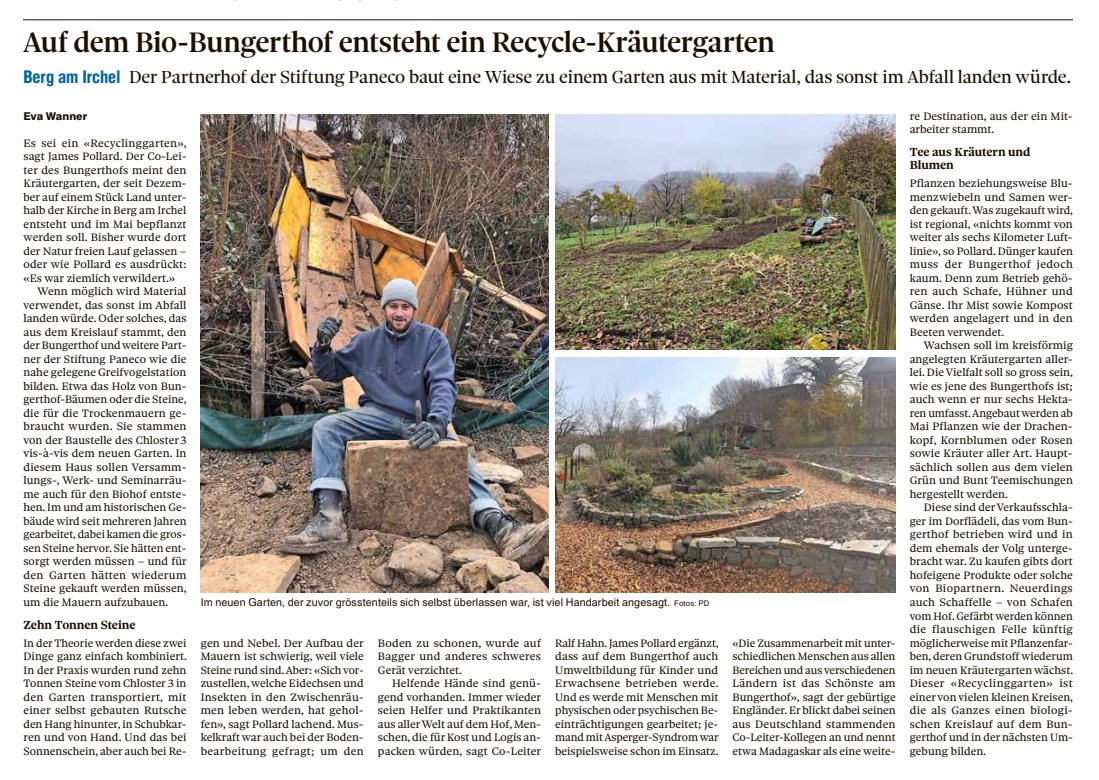
<style>
.page{position:relative;width:1099px;height:780px;background:#fff}
.page>*{position:absolute;margin:0;border:0;box-sizing:border-box;transform-origin:0 0}
.t1{font:30.25px "Sole Serif Headline Medium OV AMUXKK";letter-spacing:-.015em;color:#1c0f00}
.t2{font:18.75px "Sole Serif Headline Regular OV AMUXKM";letter-spacing:-.01em;color:#1c0f00}
.t3{font:12.5px/13.5px "Sole Serif Text Bold OV AMUXKJ";letter-spacing:-.005em;color:#1c0f00}
.t4{font:11.5px/13.5px "Sole Serif Text Regular OV AMUXKG";letter-spacing:.005em;color:#1c0f00;text-align:justify}
.t5{font:10.75px "Newhouse DT Regular OV AMUXKN";letter-spacing:.01em;color:#1c0f00}
.t6{font:10.75px "Newhouse DT Extra Bold OV AMUXKI";color:#1c0f00}
.s1{font-family:"Newhouse DT Cond Ext Bold OV AMUXKL";font-size:17.5px;color:#0063a6}
.s2{font-size:7.75px}
</style>
<div class="page">
<hr style="left:23px;top:19px;width:1049px;height:1px;background:#1c0f00">
<img style="left:201px;top:114px;width:347px;height:478px">
<img style="left:555px;top:114px;width:340px;height:235px">
<img style="left:555px;top:357px;width:340px;height:235px">
<h1 class="t1" style="left:23px;top:24px;width:753px">Auf dem Bio-Bungerthof entsteht ein Recycle-Kräutergarten</h1>
<h2 class="t2" style="left:23px;top:65px;width:1049px"><span class="s1">Berg am Irchel</span> Der Partnerhof der Stiftung Paneco baut eine Wiese zu einem Garten aus mit Material, das sonst im Abfall landen würde.</h2>
<p class="t6" style="left:23px;top:109px;width:65px">Eva Wanner</p>
<p class="t4" style="left:23px;top:136px;width:165px">Es sei ein «Recyclinggarten», sagt James Pollard. Der Co-Lei&shy;ter des Bungerthofs meint den Kräutergarten, der seit Dezem&shy;ber auf einem Stück Land unter&shy;halb der Kirche in Berg am Irchel entsteht und im Mai bepflanzt werden soll. Bisher wurde dort der Natur freien Lauf gelassen – oder wie Pollard es ausdrückt: «Es war ziemlich verwildert.»</p>
<p class="t4" style="left:23px;top:285px;width:165px;text-indent:14px">Wenn möglich wird Material verwendet, das sonst im Abfall landen würde. Oder solches, das aus dem Kreislauf stammt, den der Bungerthof undweitere Part&shy;ner der Stiftung Paneco wie die nahe gelegene Greifvogelstation bilden. Etwa das Holz von Bun&shy;gerthof-Bäumen oder die Steine, die für die Trockenmauern ge&shy;braucht wurden. Sie stammen von der Baustelle des Chloster3 vis-à-vis dem neuen Garten. In diesem Haus sollen Versamm&shy;lungs-, Werk- und Seminarräu&shy;me auch für den Biohof entste&shy;hen. Im und am historischen Ge&shy;bäude wird seit mehreren Jahren gearbeitet, dabei kamen die gros&shy;sen Steine hervor. Sie hätten ent&shy;sorgt werden müssen – und für den Garten hätten wiederum Steine gekauft werden müssen, um die Mauern aufzubauen.</p>
<p class="t3" style="left:23px;top:617px;width:114px">Zehn Tonnen Steine</p>
<p class="t4" style="left:23px;top:636px;width:165px">In derTheorie werden diese zwei Dinge ganz einfach kombiniert.<br>In der Praxis wurden rund zehn Tonnen Steine vom Chloster 3 in den Garten transportiert, mit einer selbst gebauten Rutsche den Hang hinunter, in Schubkar&shy;ren und von Hand. Und das bei Sonnenschein, aber auch bei Re-</p>
<p class="t4" style="left:201px;top:636px;width:165px">gen und Nebel. Der Aufbau der Mauern ist schwierig, weil viele Steine rund sind.Aber: «Sich vor&shy;zustellen,welche Eidechsen und Insekten in den Zwischenräu&shy;men leben werden, hat gehol&shy;fen», sagt Pollard lachend. Mus&shy;kelkraft war auch bei der Boden&shy;bearbeitung gefragt; um den</p>
<p class="t4" style="left:378px;top:636px;width:165px">Boden zu schonen, wurde auf Bagger und anderes schweres Gerät verzichtet.</p>
<p class="t5" style="left:201px;top:595px;width:510px">Im neuen Garten, der zuvor grösstenteils sich selbst überlassen war, ist viel Handarbeit angesagt. <span class="s2">Fotos: PD</span></p>
<p class="t4" style="left:555px;top:636px;width:165px">Ralf Hahn.James Pollard ergänzt, dass auf dem Bungerthof auch Umweltbildung für Kinder und Erwachsene betrieben werde.<br>Und es werde mit Menschen mit physischen oder psychischen Be&shy;einträchtigungen gearbeitet; je&shy;mand mitAsperger-Syndromwar beispielsweise schon im Einsatz.</p>
<p class="t4" style="left:732px;top:636px;width:165px">«Die Zusammenarbeit mit unter&shy;schiedlichen Menschen aus allen Bereichen und aus verschiedenen Ländern ist das Schönste am Bungerthof», sagt der gebürtige Engländer.Er blickt dabei seinen aus Deutschland stammenden Co-Leiter-Kollegen an und nennt etwa Madagaskar als eine weite-</p>
<p class="t4" style="left:378px;top:676px;width:165px;text-indent:14px">Helfende Hände sind genü&shy;gend vorhanden. Immer wieder seien Helfer und Praktikanten aus allerWelt auf dem Hof, Men&shy;schen, die für Kost und Logis an&shy;packen würden, sagt Co-Leiter</p>
<p class="t4" style="left:909px;top:109px;width:164px">re Destination, aus der ein Mit&shy;arbeiter stammt.</p>
<p class="t3" style="left:909px;top:145px;width:122px">Tee aus Kräutern und<br>Blumen</p>
<p class="t4" style="left:909px;top:177px;width:165px">Pflanzen beziehungsweise Blu&shy;menzwiebeln und Samen wer&shy;den gekauft.Was zugekauft wird, ist regional, «nichts kommt von weiter als sechs Kilometer Luft&shy;linie», so Pollard. Dünger kaufen muss der Bungerthof jedoch kaum. Denn zum Betrieb gehö&shy;ren auch Schafe, Hühner und Gänse. Ihr Mist sowie Kompost werden angelagert und in den Beeten verwendet.</p>
<p class="t4" style="left:909px;top:339px;width:165px;text-indent:14px">Wachsen soll im kreisförmig angelegten Kräutergarten aller&shy;lei. Die Vielfalt soll so gross sein, wie es jene des Bungerthofs ist; auch wenn er nur sechs Hekta&shy;ren umfasst.Angebautwerden ab Mai Pflanzen wie der Drachen&shy;kopf, Kornblumen oder Rosen sowie Kräuter aller Art. Haupt&shy;sächlich sollen aus dem vielen Grün und Bunt Teemischungen hergestellt werden.</p>
<p class="t4" style="left:909px;top:501px;width:165px;text-indent:14px">Diese sind derVerkaufsschla&shy;ger im Dorflädeli, das vom Bun&shy;gerthof betrieben wird und in dem ehemals der Volg unterge&shy;bracht war. Zu kaufen gibts dort hofeigene Produkte oder solche von Biopartnern. Neuerdings auch Schaffelle – von Schafen vom Hof.Gefärbtwerden können die flauschigen Felle künftig möglicherweise mit Pflanzenfar&shy;ben, deren Grundstoff wiederum im neuen Kräutergarten wächst.<br>Dieser «Recyclinggarten» ist einer von vielen kleinen Kreisen, die als Ganzes einen biologi&shy;schen Kreislauf auf dem Bun&shy;gerthof und in der nächsten Um&shy;gebung bilden.</p>
</div>
